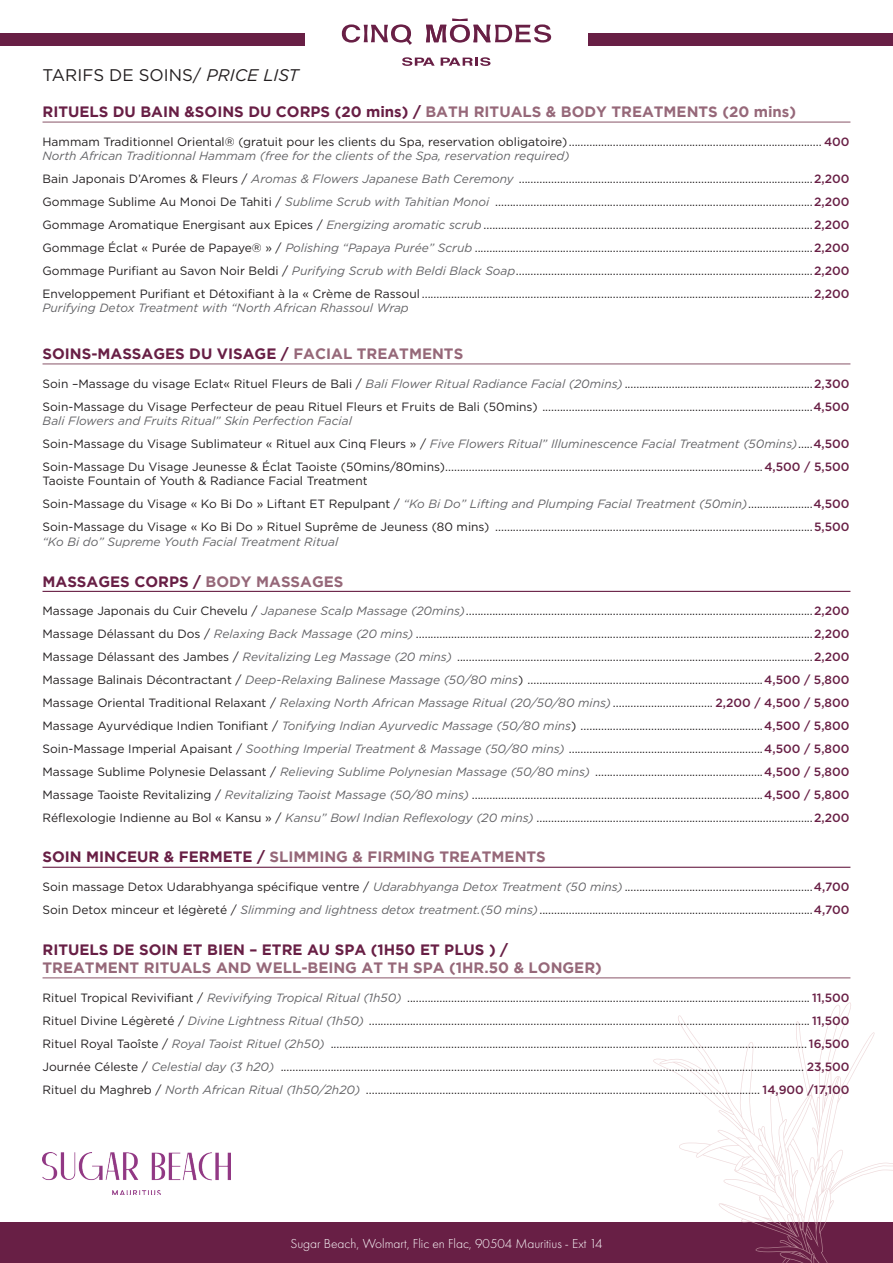
<style>
.page{position:relative;width:893px;height:1263px;background:#fff}
.page>*{position:absolute;margin:0;border:0;box-sizing:border-box;transform-origin:0 0}
.t1{font:16.8px "Gotham";color:#231f20}
.t2{font:700 15px "Gotham";color:#681f45}
.t3{font:700 15px "Gotham";color:#966879}
.t4{font:300 13.5px "Futura PT";color:#fff}
.t5{font:12px/23px "Gotham";color:#231f20}
.t6{font:italic 12px "Gotham";color:#636366}
.s1{font-style:italic}
.s2{color:#966879}
.s3{font-weight:500;color:#681f45}
.s4{font-style:italic;color:#636366}
.s5{color:#681f45}
</style>
<div class="page">
<div style="left:0;top:1222px;width:893px;height:41px;background:#681f45"></div>
<svg style="left:653px;top:1002px;width:240px;height:261px"></svg>
<div style="left:0;top:33px;width:305px;height:13px;background:#681f45"></div>
<div style="left:588px;top:33px;width:305px;height:13px;background:#681f45"></div>
<svg style="left:342px;top:24px;width:70px;height:21px"></svg>
<svg style="left:426px;top:18px;width:125px;height:25px"></svg>
<svg style="left:402px;top:57px;width:33px;height:9px"></svg>
<svg style="left:441px;top:57px;width:49px;height:9px"></svg>
<hr style="left:43px;top:122px;width:807px;height:1px;background:#966879">
<hr style="left:43px;top:363px;width:807px;height:1px;background:#966879">
<hr style="left:43px;top:591px;width:807px;height:1px;background:#681f45">
<hr style="left:43px;top:867px;width:807px;height:1px;background:#681f45">
<hr style="left:43px;top:977px;width:807px;height:1px;background:#966879">
<img style="left:43px;top:1153px;width:187px;height:42px">
<h1 class="t1" style="left:43px;top:65px;width:258px">TARIFS DE SOINS/ <span class="s1">PRICE LIST</span></h1>
<p class="t2" style="left:43px;top:103px;width:755px">RITUELS DU BAIN &amp;SOINS DU CORPS (20 mins) / <span class="s2">BATH RITUALS &amp; BODY TREATMENTS (20 mins)</span></p>
<p class="t5" style="left:43px;top:134px;width:808px;line-height:14.4px">Hammam Traditionnel Oriental® (gratuit pour les clients du Spa, reservation obligatoire) ...................................................................................... <span class="s3">400<br></span><span class="s4">North African Traditionnal Hammam (free for the clients of the Spa, reservation required)</span></p>
<p class="t5" style="left:43px;top:167px;width:808px;text-align:justify">Bain Japonais D’Aromes &amp; Fleurs / <span class="s4">Aromas &amp; Flowers Japanese Bath Ceremony</span> ....................................................................................................<span class="s3">2,200<br></span>Gommage Sublime Au Monoi De Tahiti / <span class="s4">Sublime Scrub with Tahitian Monoi</span> ............................................................................................................<span class="s3">2,200<br></span>Gommage Aromatique Energisant aux Epices / <span class="s4">Energizing aromatic scrub</span>................................................................................................................<span class="s3">2,200<br></span>Gommage Éclat « Purée de Papaye® » / <span class="s4">Polishing “Papaya Purée” Scrub</span> ...................................................................................................................<span class="s3">2,200<br></span>Gommage Purifiant au Savon Noir Beldi / <span class="s4">Purifying Scrub with Beldi Black Soap</span>.....................................................................................................<span class="s3">2,200<br></span>Enveloppement Purifiant et Détoxifiant à la « Crème de Rassoul .....................................................................................................................................<span class="s3">2,200</span></p>
<p class="t6" style="left:43px;top:301px;width:368px">Purifying Detox Treatment with “North African Rhassoul Wrap</p>
<p class="t2" style="left:43px;top:345px;width:422px">SOINS-MASSAGES DU VISAGE / <span class="s2">FACIAL TREATMENTS</span></p>
<p class="t5" style="left:43px;top:372px;width:808px">Soin –Massage du visage Eclat« Rituel Fleurs de Bali / <span class="s4">Bali Flower Ritual Radiance Facial (20mins)</span> ................................................................<span class="s3">2,300<br></span>Soin-Massage du Visage Perfecteur de peau Rituel Fleurs et Fruits de Bali (50mins) ............................................................................................<span class="s3">4,500</span></p>
<p class="t5" style="left:43px;top:409px;width:808px"><span class="s4">Bali Flowers and Fruits Ritual” Skin Perfection Facial<br></span>Soin-Massage du Visage Sublimateur « Rituel aux Cinq Fleurs » / <span class="s4">Five Flowers Ritual” Illuminescence Facial Treatment (50mins)</span>.....<span class="s3">4,500<br></span>Soin-Massage Du Visage Jeunesse &amp; Éclat Taoiste (50mins/80mins)............................................................................................................<span class="s3">4,500 / 5,500</span></p>
<p class="t5" style="left:43px;top:469px;width:808px">Taoiste Fountain of Youth &amp; Radiance Facial Treatment<br>Soin-Massage du Visage « Ko Bi Do » Liftant ET Repulpant / <span class="s4">“Ko Bi Do” Lifting and Plumping Facial Treatment (50min)</span>......................<span class="s3">4,500<br></span>Soin-Massage du Visage « Ko Bi Do » Rituel Suprême de Jeuness (80 mins) ............................................................................................................<span class="s3">5,500</span></p>
<p class="t6" style="left:43px;top:535px;width:297px">“Ko Bi do” Supreme Youth Facial Treatment Ritual</p>
<p class="t2" style="left:43px;top:573px;width:302px">MASSAGES CORPS / <span class="s2">BODY MASSAGES</span></p>
<p class="t5" style="left:43px;top:599px;width:808px;text-align:justify">Massage Japonais du Cuir Chevelu / <span class="s4">Japanese Scalp Massage (20mins)</span>......................................................................................................................<span class="s3">2,200<br></span>Massage Délassant du Dos / <span class="s4">Relaxing Back Massage (20 mins)</span> .......................................................................................................................................<span class="s3">2,200<br></span>Massage Délassant des Jambes / <span class="s4">Revitalizing Leg Massage (20 mins)</span> .........................................................................................................................<span class="s3">2,200<br></span>Massage Balinais Décontractant / <span class="s4">Deep-Relaxing Balinese Massage (50/80 mins</span>) ................................................................................<span class="s3">4,500 / 5,800<br></span>Massage Oriental Traditional Relaxant / <span class="s4">Relaxing North African Massage Ritual (20/50/80 mins)</span> .................................. <span class="s3">2,200 / 4,500 / 5,800<br></span>Massage Ayurvédique Indien Tonifiant / <span class="s4">Tonifying Indian Ayurvedic Massage (50/80 mins</span>) ..............................................................<span class="s3">4,500 / 5,800<br></span>Soin-Massage Imperial Apaisant / <span class="s4">Soothing Imperial Treatment &amp; Massage (50/80 mins)</span> ..................................................................<span class="s3">4,500 / 5,800<br></span>Massage Sublime Polynesie Delassant / <span class="s4">Relieving Sublime Polynesian Massage (50/80 mins)</span> .........................................................<span class="s3">4,500 / 5,800<br></span>Massage Taoiste Revitalizing / <span class="s4">Revitalizing Taoist Massage (50/80 mins)</span> ...................................................................................................<span class="s3">4,500 / 5,800<br></span>Réflexologie Indienne au Bol « Kansu » / <span class="s4">Kansu” Bowl Indian Reflexology (20 mins)</span> ..............................................................................................<span class="s3">2,200</span></p>
<p class="t3" style="left:43px;top:848px;width:505px"><span class="s5">SOIN MINCEUR &amp; FERMETE /</span> SLIMMING &amp; FIRMING TREATMENTS</p>
<p class="t5" style="left:43px;top:875px;width:808px">Soin massage Detox Udarabhyanga spécifique ventre / <span class="s4">Udarabhyanga Detox Treatment (50 mins)</span> ................................................................<span class="s3">4,700<br></span>Soin Detox minceur et légèreté / <span class="s4">Slimming and lightness detox treatment.(50 mins)</span> .............................................................................................<span class="s3">4,700</span></p>
<p class="t2" style="left:43px;top:941px;width:467px">RITUELS DE SOIN ET BIEN – ETRE AU SPA (1H50 ET PLUS ) /</p>
<p class="t3" style="left:43px;top:959px;width:561px">TREATMENT RITUALS AND WELL-BEING AT TH SPA (1HR.50 &amp; LONGER)</p>
<p class="t5" style="left:43px;top:986px;width:809px;text-align:justify">Rituel Tropical Revivifiant / <span class="s4">Revivifying Tropical Ritual (1h50)</span> ......................................................................................................................................... <span class="s3">11,500<br></span>Rituel Divine Légèreté / <span class="s4">Divine Lightness Ritual (1h50)</span> ...................................................................................................................................................... <span class="s3">11,500<br></span>Rituel Royal Taoîste / <span class="s4">Royal Taoist Rituel (2h50)</span> .................................................................................................................................................................. <span class="s3">16,500<br></span>Journée Céleste / <span class="s4">Celestial day (3 h20)</span> .................................................................................................................................................................................. <span class="s3">23,500<br></span>Rituel du Maghreb / <span class="s4">North African Ritual (1h50/2h20)</span> ...................................................................................................................................... <span class="s3">14,900 /17,100</span></p>
<p class="t4" style="left:290px;top:1236px;width:314px">Sugar Beach, Wolmart, Flic en Flac, 90504 Mauritius - Ext 14</p>
</div>
